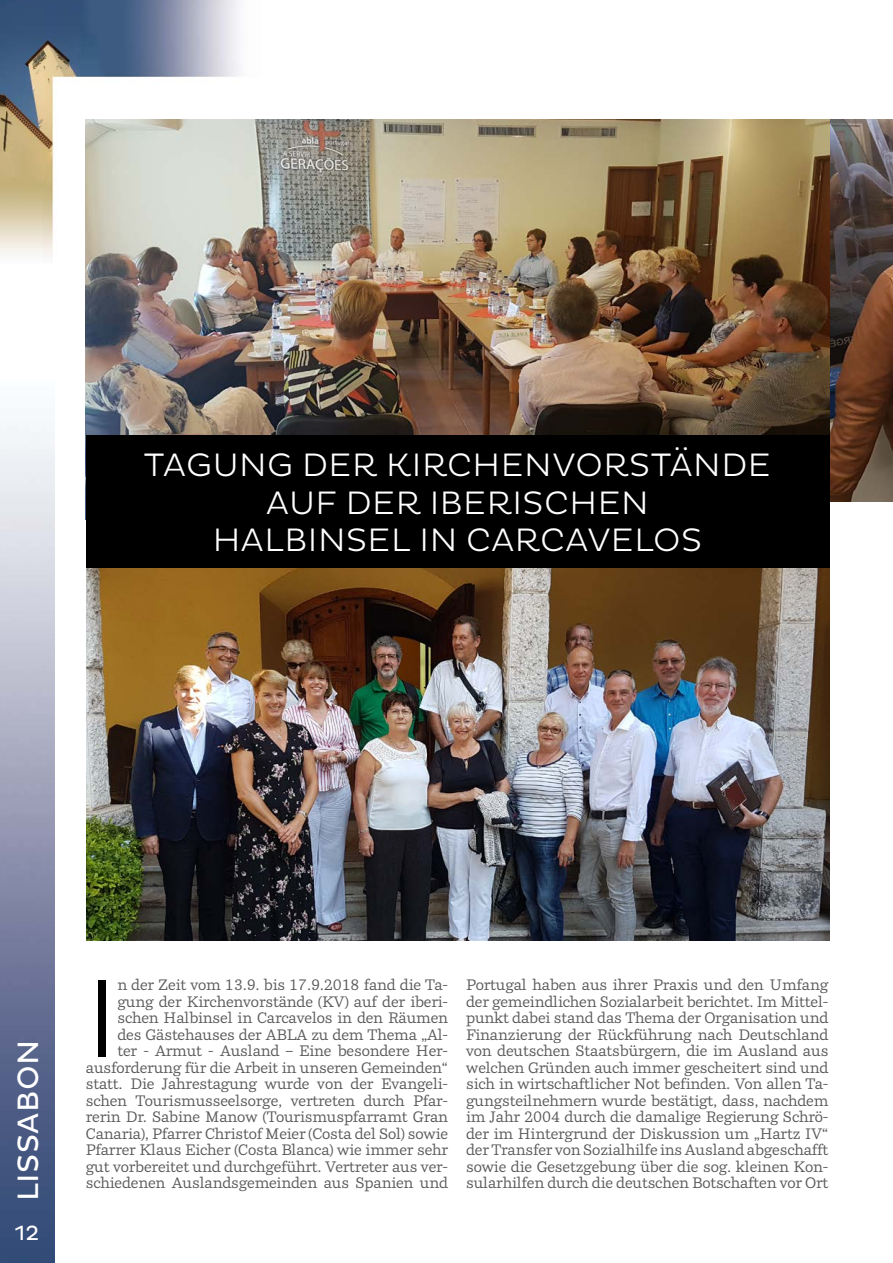
<style>
.page{position:relative;width:893px;height:1263px;background:#fff}
.page>*{position:absolute;margin:0;border:0;box-sizing:border-box;transform-origin:0 0}
.t1{font:300 112.05px "Pluto";color:#000}
.t2{font:300 33px/37.5px "Pluto";letter-spacing:.015em;color:#fff;text-align:center}
.t3{font:30px "Pluto";letter-spacing:.015em;color:#fff}
.t4{font:21px "Pluto";color:#fff}
.t5{font:15px/16.5px "Parry";letter-spacing:-.01em;color:#58585a;text-align:right}
</style>
<div class="page">
<img style="left:0;top:0;width:260px;height:257px">
<img style="left:0;top:420px;width:54px;height:843px">
<img style="left:829px;top:119px;width:64px;height:383px">
<img style="left:87px;top:568px;width:742px;height:373px">
<img style="left:85px;top:120px;width:744px;height:399px">
<div style="left:86px;top:435px;width:743px;height:133px;background:#000"></div>
<h2 class="t2" style="left:144px;top:446px;width:629px">TAGUNG DER KIRCHENVORSTÄNDE<br>AUF DER IBERISCHEN<br>HALBINSEL IN CARCAVELOS</h2>
<h3 class="t3" style="left:11px;top:1201px;width:163px;rotate:-90deg">LISSABON</h3>
<h3 class="t4" style="left:15px;top:1221px;width:26px">12</h3>
<p class="t5" style="left:86px;top:976px;width:364px">n der Zeit vom 13.9. bis 17.9.2018 fand die Ta&shy;gung der Kirchenvorstände (KV) auf der iberi&shy;schen Halbinsel in Carcavelos in den Räumen<br>des Gästehauses der ABLA zu dem Thema „Al-<br>ter - Armut - Ausland – Eine besondere Her&shy;ausforderung für die Arbeit in unseren Gemeinden“ statt. Die Jahrestagung wurde von der Evangeli&shy;schen Tourismusseelsorge, vertreten durch Pfar&shy;rerin Dr. Sabine Manow (Tourismuspfarramt Gran Canaria), Pfarrer Christof Meier (Costa del Sol) sowie Pfarrer Klaus Eicher (Costa Blanca) wie immer sehr gut vorbereitet und durchgeführt. Vertreter aus ver&shy;schiedenen Auslandsgemeinden aus Spanien und</p>
<p class="t5" style="left:466px;top:976px;width:364px;text-align:justify">Portugal haben aus ihrer Praxis und den Umfang der gemeindlichen Sozialarbeit berichtet. Im Mittel&shy;punkt dabei stand das Thema der Organisation und Finanzierung der Rückführung nach Deutschland von deutschen Staatsbürgern, die im Ausland aus welchen Gründen auch immer gescheitert sind und sich in wirtschaftlicher Not befinden. Von allen Ta&shy;gungsteilnehmern wurde bestätigt, dass, nachdem im Jahr 2004 durch die damalige Regierung Schrö&shy;der im Hintergrund der Diskussion um „Hartz IV“ der Transfer von Sozialhilfe ins Ausland abgeschafft sowie die Gesetzgebung über die sog. kleinen Kon&shy;sularhilfen durch die deutschen Botschaften vor Ort</p>
<h1 class="t1" style="left:86px;top:954px;width:34px">I</h1>
</div>
